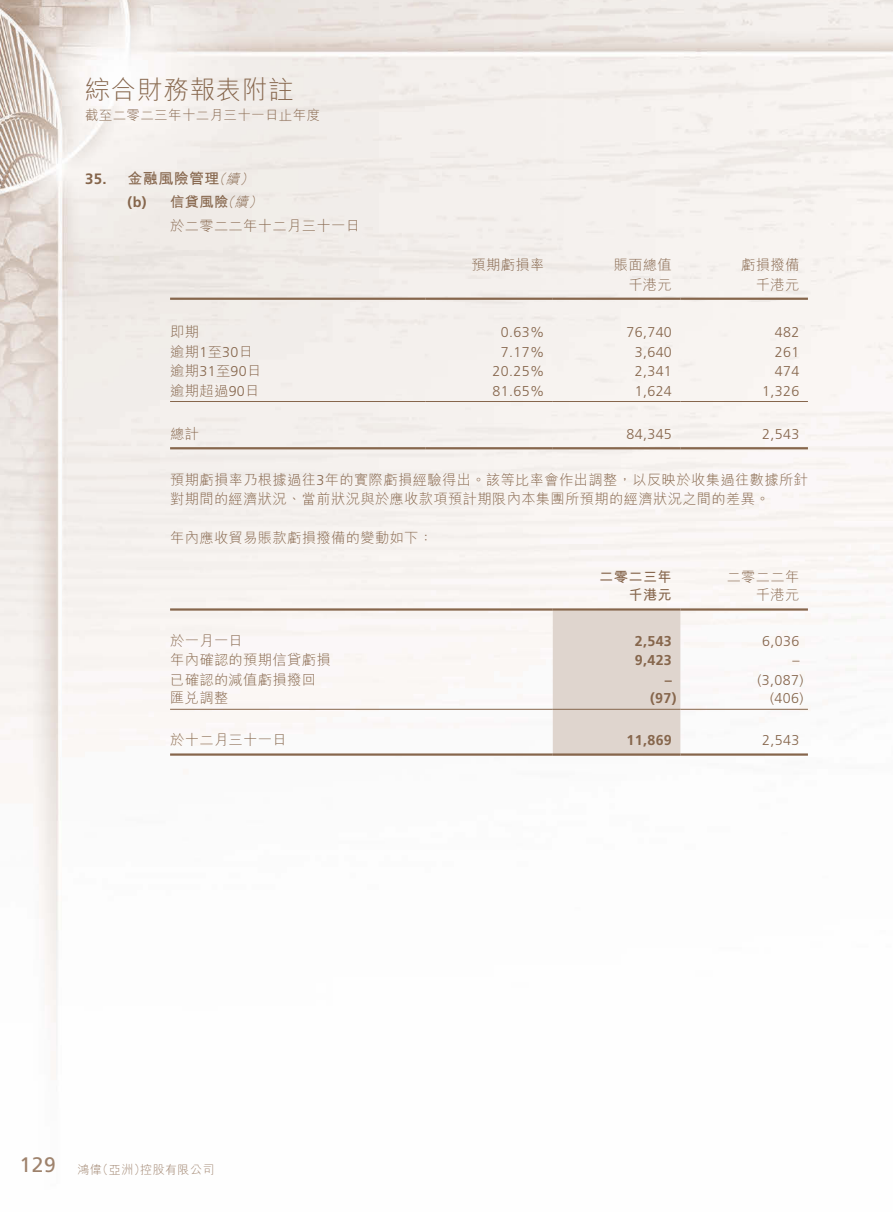
<style>
.page{position:relative;width:893px;height:1212px;background:#fff}
.page>*{position:absolute;margin:0;border:0;box-sizing:border-box;transform-origin:0 0}
.t1{font:300 25.5px "M Hei HK";letter-spacing:.025em;color:#86664c}
.t2{font:21px "Frutiger LT Std";color:#9e826c}
.t3{font:700 15px "M Hei HK";letter-spacing:.025em;color:#86664c}
.t4{font:700 15px "Frutiger LT Std";color:#86664c}
.t5{font:300 14.25px/19.5px "M Hei HK";letter-spacing:.025em;color:#86664c}
.t6{font:300 14.25px "Frutiger LT Std";letter-spacing:.025em;color:#86664c}
.t7{font:700 14.25px "Frutiger LT Std";letter-spacing:.025em;color:#86664c}
.t8{font:700 14.25px "M Hei HK";letter-spacing:.025em;color:#86664c}
.t9{font:300 13.5px "M Hei HK";letter-spacing:.025em;color:#86664c}
.t10{font:italic 300 13.5px "M Hei HK";color:#86664c}
.t11{font:300 12px "M Hei HK";letter-spacing:.035em;color:#9e826c}
.s1{font-weight:300;font-style:italic;font-size:13.5px}
.s2{font-family:"Frutiger LT Std"}
</style>
<div class="page">
<img style="left:0;top:0;width:893px;height:1080px">
<hr style="left:170px;top:298px;width:255px;height:2px;background:#86664c">
<hr style="left:425px;top:298px;width:128px;height:2px;background:#86664c">
<hr style="left:553px;top:298px;width:127px;height:2px;background:#86664c">
<hr style="left:680px;top:298px;width:128px;height:2px;background:#86664c">
<hr style="left:170px;top:401px;width:255px;height:1px;background:#86664c">
<hr style="left:425px;top:401px;width:128px;height:1px;background:#86664c">
<hr style="left:553px;top:401px;width:127px;height:1px;background:#86664c">
<hr style="left:680px;top:401px;width:128px;height:1px;background:#86664c">
<hr style="left:170px;top:447px;width:255px;height:2px;background:#86664c">
<hr style="left:425px;top:447px;width:128px;height:2px;background:#86664c">
<hr style="left:553px;top:447px;width:127px;height:2px;background:#86664c">
<hr style="left:680px;top:447px;width:128px;height:2px;background:#86664c">
<div style="left:553px;top:611px;width:127px;height:142px;background:#dfd5ce"></div>
<hr style="left:170px;top:608px;width:383px;height:3px;background:#86664c">
<hr style="left:553px;top:608px;width:127px;height:3px;background:#86664c">
<hr style="left:680px;top:608px;width:128px;height:3px;background:#86664c">
<hr style="left:170px;top:709px;width:383px;height:1px;background:#86664c">
<hr style="left:553px;top:709px;width:127px;height:1px;background:#86664c">
<hr style="left:680px;top:709px;width:128px;height:1px;background:#86664c">
<hr style="left:170px;top:753px;width:383px;height:3px;background:#86664c">
<hr style="left:553px;top:753px;width:127px;height:3px;background:#86664c">
<hr style="left:680px;top:753px;width:128px;height:3px;background:#86664c">
<h1 class="t1" style="left:85px;top:72px;width:210px">綜合財務報表附註</h1>
<p class="t9" style="left:85px;top:106px;width:237px">截至二零二三年十二月三十一日止年度</p>
<p class="t4" style="left:85px;top:169px;width:23px">35.</p>
<p class="t3" style="left:128px;top:167px;width:94px">金融風險管理</p>
<p class="t10" style="left:226px;top:169px;width:19px">續</p>
<p class="t10" style="left:212px;top:169px;width:19px">（</p>
<p class="t10" style="left:240px;top:169px;width:19px">(</p>
<p class="t7" style="left:128px;top:194px;width:20px">b( )</p>
<p class="t8" style="left:170px;top:192px;width:84px">信貸風險<span class="s1">續</span></p>
<p class="t10" style="left:221px;top:193px;width:19px">（</p>
<p class="t10" style="left:248px;top:193px;width:19px">(</p>
<p class="t5" style="left:170px;top:215px;width:191px">於二零二二年十二月三十一日</p>
<p class="t5" style="left:471px;top:254px;width:74px">預期虧損率</p>
<p class="t5" style="left:614px;top:254px;width:60px">賬面總值</p>
<p class="t5" style="left:741px;top:254px;width:60px">虧損撥備</p>
<p class="t5" style="left:628px;top:274px;width:45px">千港元</p>
<p class="t5" style="left:756px;top:274px;width:45px">千港元</p>
<p class="t5" style="left:170px;top:321px;width:30px">即期</p>
<p class="t6" style="left:501px;top:324px;width:45px">0.63%</p>
<p class="t6" style="left:626px;top:324px;width:47px">76,740</p>
<p class="t6" style="left:775px;top:324px;width:26px">482</p>
<p class="t5" style="left:170px;top:341px;width:85px">逾期 至<span class="s2">1 30</span>日</p>
<p class="t6" style="left:501px;top:344px;width:45px">7.17%</p>
<p class="t6" style="left:635px;top:344px;width:39px">3,640</p>
<p class="t6" style="left:775px;top:344px;width:26px">261</p>
<p class="t5" style="left:170px;top:360px;width:93px">逾期<span class="s2">31</span>至<span class="s2">90</span>日</p>
<p class="t6" style="left:492px;top:363px;width:53px">20.25%</p>
<p class="t6" style="left:635px;top:363px;width:39px">2,341</p>
<p class="t6" style="left:775px;top:363px;width:26px">474</p>
<p class="t5" style="left:170px;top:380px;width:91px">逾期超過<span class="s2">90</span>日</p>
<p class="t6" style="left:492px;top:382px;width:53px">81.65%</p>
<p class="t6" style="left:635px;top:382px;width:39px">1,624</p>
<p class="t6" style="left:762px;top:382px;width:39px">1,326</p>
<p class="t5" style="left:170px;top:423px;width:30px">總計</p>
<p class="t5" style="left:170px;top:469px;width:639px">預期虧損率乃根據過往<span class="s2">3</span>年的實際虧損經驗得出。該等比率會作出調整，以反映於收集過往數據所針對期間的經濟狀況、當前狀況與於應收款項預計期限內本集團所預期的經濟狀況之間的差異。</p>
<p class="t5" style="left:170px;top:528px;width:265px">年內應收貿易賬款虧損撥備的變動如下：</p>
<p class="t5" style="left:727px;top:566px;width:74px">二零二二年</p>
<p class="t6" style="left:626px;top:426px;width:47px">84,345</p>
<p class="t6" style="left:762px;top:426px;width:39px">2,543</p>
<p class="t8" style="left:599px;top:566px;width:74px">二零二三年</p>
<p class="t8" style="left:628px;top:585px;width:45px">千港元</p>
<p class="t5" style="left:756px;top:585px;width:45px">千港元</p>
<p class="t5" style="left:170px;top:631px;width:74px">於一月一日</p>
<p class="t7" style="left:635px;top:633px;width:39px">2,543</p>
<p class="t6" style="left:762px;top:633px;width:39px">6,036</p>
<p class="t5" style="left:170px;top:649px;width:162px">年內確認的預期信貸虧損</p>
<p class="t7" style="left:635px;top:652px;width:39px">9,423</p>
<p class="t6" style="left:792px;top:652px;width:9px">–</p>
<p class="t5" style="left:170px;top:669px;width:147px">已確認的減值虧損撥回</p>
<p class="t7" style="left:665px;top:671px;width:9px">–</p>
<p class="t6" style="left:757px;top:672px;width:47px">)3,087(</p>
<p class="t5" style="left:170px;top:688px;width:60px">匯兌調整</p>
<p class="t7" style="left:650px;top:690px;width:28px">)97(</p>
<p class="t6" style="left:770px;top:690px;width:35px">)406(</p>
<p class="t5" style="left:170px;top:730px;width:118px">於十二月三十一日</p>
<p class="t7" style="left:626px;top:732px;width:47px">11,869</p>
<p class="t6" style="left:762px;top:732px;width:39px">2,543</p>
<h2 class="t2" style="left:20px;top:1152px;width:38px">129</h2>
<p class="t11" style="left:96px;top:1161px;width:51px">（亞洲）</p>
<p class="t11" style="left:78px;top:1161px;width:26px">鴻偉</p>
<p class="t11" style="left:140px;top:1161px;width:76px">控股有限公司</p>
</div>
